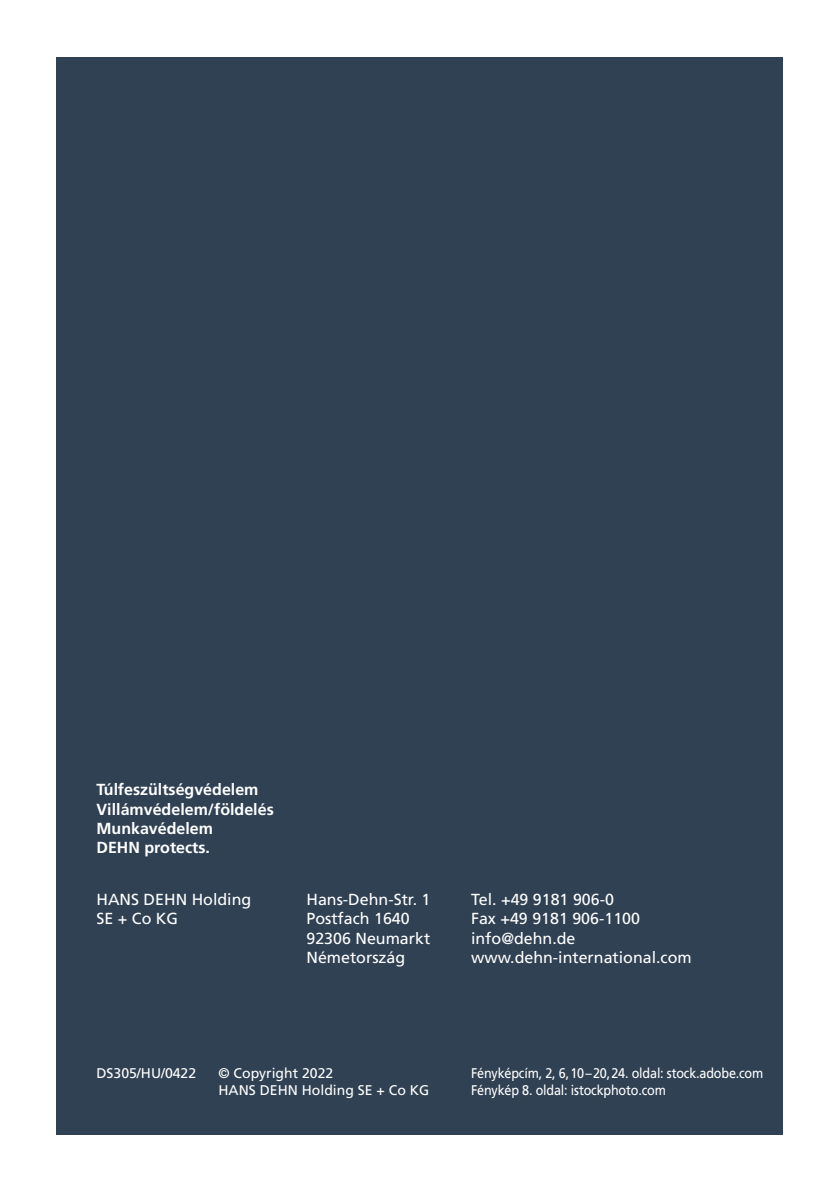
<style>
.page{position:relative;width:840px;height:1191px;background:#fff}
.page>*{position:absolute;margin:0;border:0;box-sizing:border-box;transform-origin:0 0}
.t1{font:16px/19.2px "Frutiger LT Com";color:#fff}
.t2{font:700 16px/19.2px "Frutiger LT Com";color:#fff}
.t3{font:14px/16.8px "Frutiger LT Com";letter-spacing:-.015em;color:#fff;scale:.9 1}
.t4{font:14px/16.8px "Frutiger LT Com";letter-spacing:-.015em;color:#fff}
</style>
<div class="page">
<div style="left:57px;top:57px;width:725px;height:1077px;background:#304153"></div>
<p class="t2" style="left:96px;top:780px;width:179px">Túlfeszültségvédelem<br>Villámvédelem/földelés<br>Munkavédelem<br>DEHN protects.</p>
<p class="t1" style="left:96px;top:890px;width:156px">HANS DEHN Holding<br>SE + Co KG</p>
<p class="t1" style="left:306px;top:890px;width:125px">Hans-Dehn-Str. 1<br>Postfach 1640<br>92306 Neumarkt<br>Németország</p>
<p class="t1" style="left:471px;top:890px;width:222px">Tel. +49 9181 906-0<br>Fax +49 9181 906-1100 info@dehn.de www.dehn-international.com</p>
<p class="t4" style="left:96px;top:1064px;width:101px">DS305/HU/0422</p>
<p class="t4" style="left:218px;top:1064px;width:212px">© Copyright 2022<br>HANS DEHN Holding SE + Co KG</p>
<p class="t3" style="left:471px;top:1064px;width:326px">Fényképcím, 2, 6,10–20,24. oldal: stock.adobe.com<br>Fénykép 8. oldal: istockphoto.com</p>
</div>
